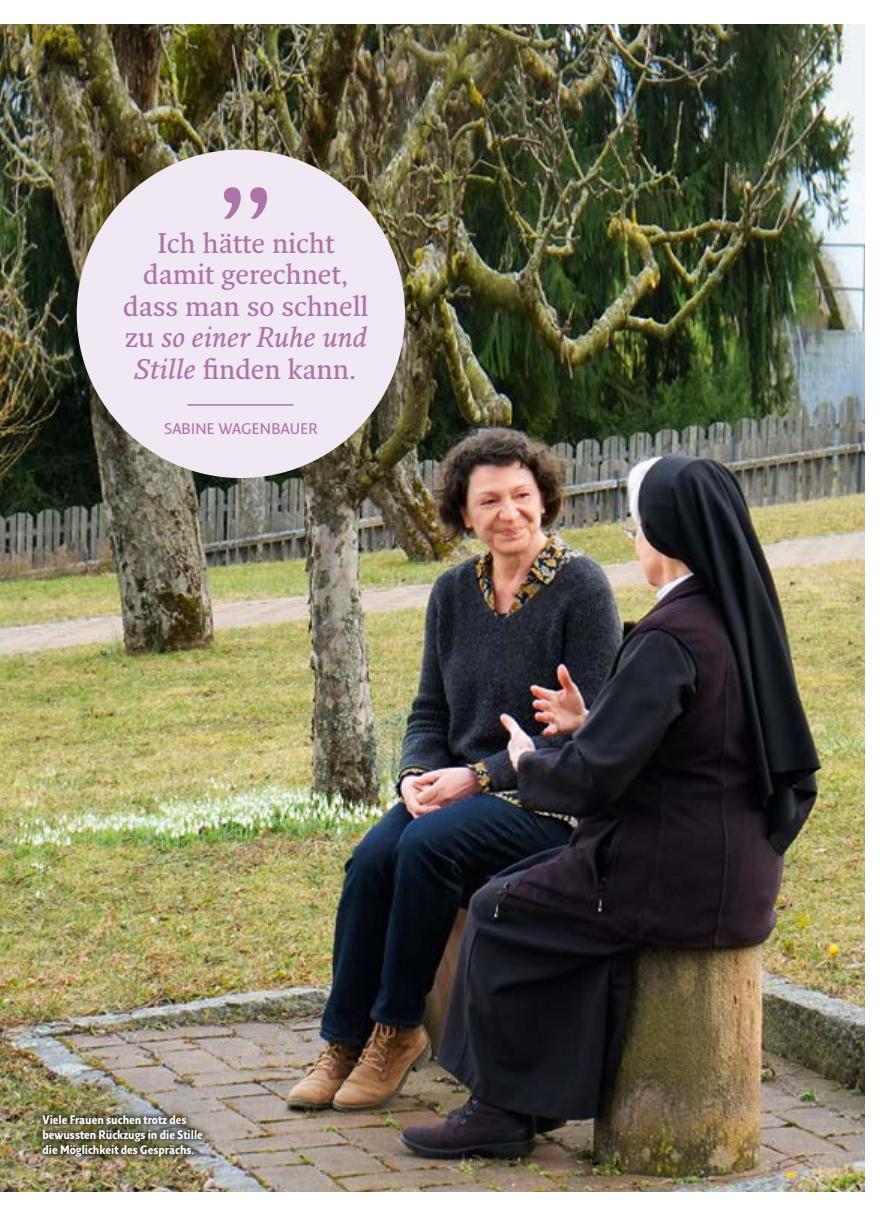
<style>
.page{position:relative;width:893px;height:1221px;background:#fff}
.page>*{position:absolute;margin:0;border:0;box-sizing:border-box;transform-origin:0 0}
.t1{font:600 134.4px "Fresco Std";color:#ad74a7}
.t2{font:600 27.6px/31.5px "Fresco Std";color:#ad74a7;text-align:center}
.t3{font:600 15px "Fresco Sans Std";letter-spacing:.02em;color:#ad74a7}
.t4{font:700 12px/15px "Fresco Sans Con";color:#fff}
.s1{font-style:italic}
</style>
<div class="page">
<img style="left:0;top:25px;width:865px;height:1166px">
<div style="left:35px;top:1106px;width:175px;height:58px;background:#000;opacity:.75"></div>
<div style="left:77px;top:150px;width:328px;height:328px;background:#f0e8f2;border-radius:50%"></div>
<hr style="left:187px;top:404px;width:107px;height:1px;background:#ad74a7">
<h1 class="t1" style="left:214px;top:69px;width:66px">„</h1>
<h2 class="t2" style="left:123px;top:226px;width:247px">Ich hätte nicht damit gerechnet, dass man so schnell zu <span class="s1">so einer Ruhe und<br>Stille</span> finden kann.</h2>
<p class="t3" style="left:164px;top:419px;width:155px">SABINE WAGENBAUER</p>
<p class="t4" style="left:43px;top:1111px;width:162px">Viele Frauen suchen trotz des bewussten Rückzugs in die Stille die Möglichkeit des Gesprächs.</p>
</div>
